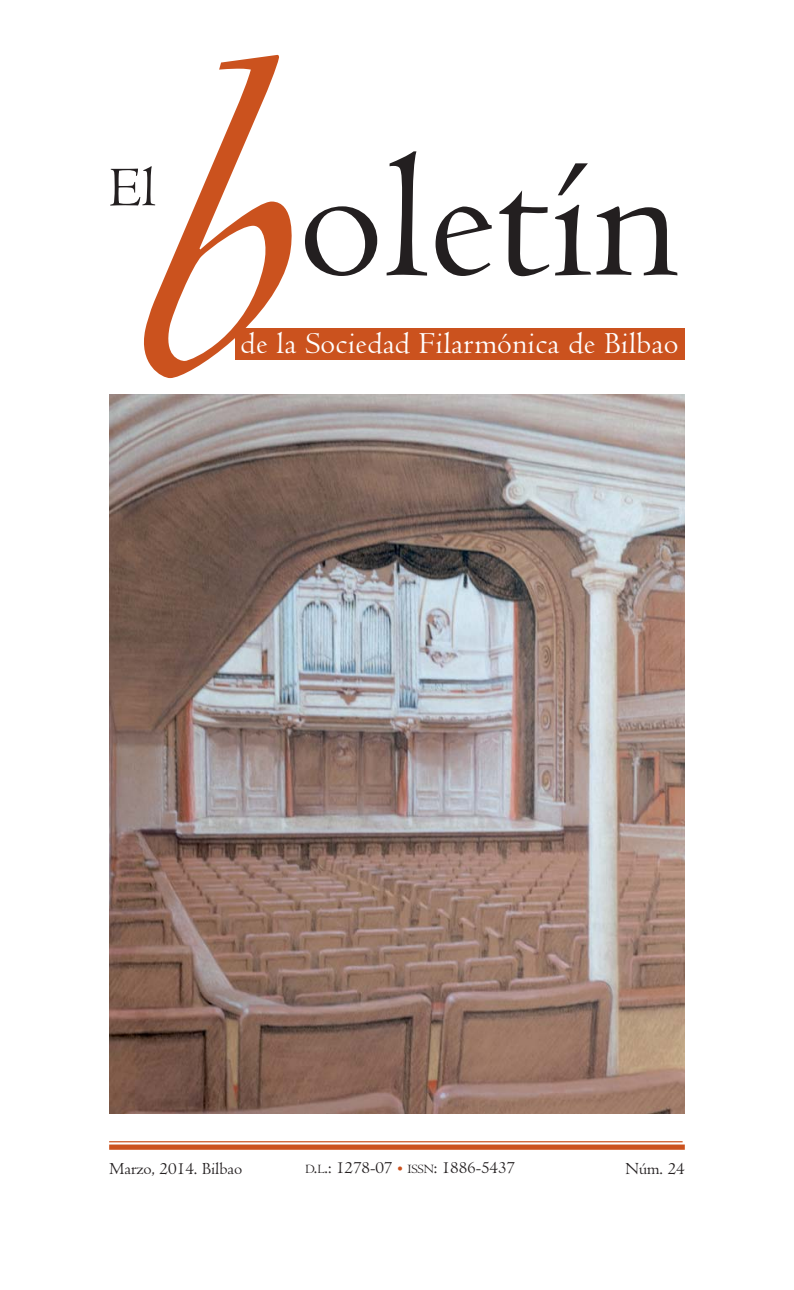
<style>
.page{position:relative;width:794px;height:1290px;background:#fff}
.page>*{position:absolute;margin:0;border:0;box-sizing:border-box;transform-origin:0 0}
.t1{font:italic 474.43px "Centaur";color:#cb521e}
.t2{font:183.75px "Centaur";color:#231f20}
.t3{font:57.75px "Centaur";color:#231f20}
.t4{font:31.5px "Centaur";letter-spacing:.01em;color:#fff}
.t5{font:17.5px "Centaur";color:#231f20}
.s1{font-size:13.12px}
.s2{font-family:"Futura";font-weight:700;color:#cb521e}
</style>
<div class="page">
<hr style="left:109px;top:1141px;width:573px;height:1px;background:#cb521e">
<div style="left:109px;top:1144px;width:576px;height:6px;background:#cb521e"></div>
<div style="left:235px;top:328px;width:449px;height:32px;background:#cb521e"></div>
<img style="left:109px;top:394px;width:576px;height:719px">
<h1 class="t1" style="left:111px;top:56px;width:155px">b</h1>
<h2 class="t2" style="left:298px;top:151px;width:383px">oletín</h2>
<h3 class="t3" style="left:109px;top:166px;width:48px">El</h3>
<h3 class="t4" style="left:241px;top:332px;width:439px">de la Sociedad Filarmónica de Bilbao</h3>
<p class="t5" style="left:306px;top:1161px;width:211px"><span class="s1">D</span>.<span class="s1">L</span>.: 1278-07 <span class="s2">·</span> <span class="s1">ISSN</span>: 1886-5437</p>
<p class="t5" style="left:109px;top:1162px;width:135px">Marzo, 2014. Bilbao</p>
<p class="t5" style="left:625px;top:1162px;width:61px">Núm. 24</p>
</div>
